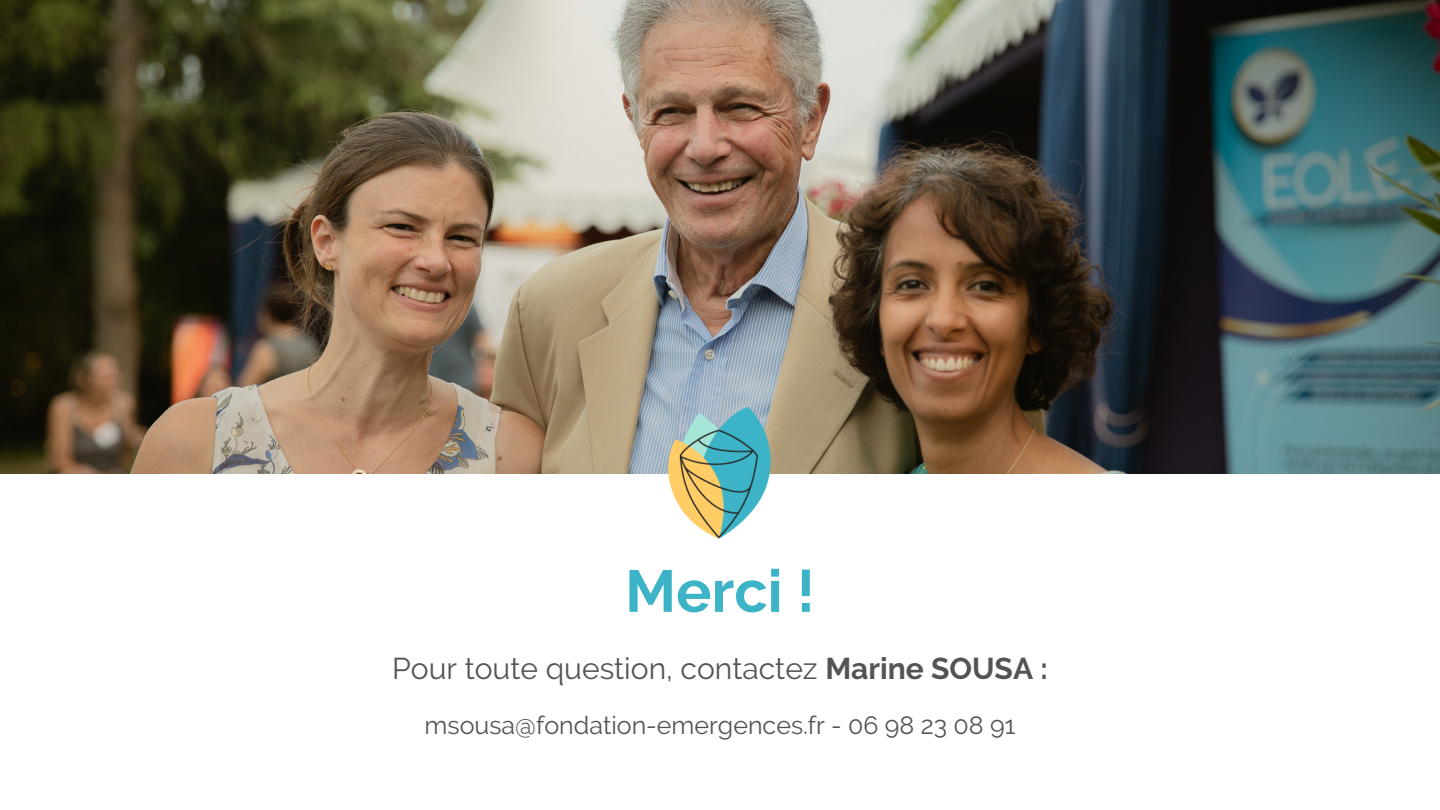
<style>
.page{position:relative;width:1440px;height:810px;background:#fff}
.page>*{position:absolute;margin:0;border:0;box-sizing:border-box;transform-origin:0 0}
.t1{font:700 59px "Raleway";color:#3cb3c6}
.t2{font:30px "Raleway";color:#545454}
.t3{font:25px "Raleway";color:#545454}
.s1{font-weight:700}
</style>
<div class="page">
<img style="left:0;top:0;width:1440px;height:473px">
<img style="left:645px;top:369px;width:150px;height:170px">
<p class="t1" style="left:625px;top:556px;width:191px">Merci !</p>
<p class="t2" style="left:392px;top:651px;width:657px">Pour toute question, contactez <span class="s1">Marine SOUSA :</span></p>
<p class="t3" style="left:425px;top:711px;width:592px">msousa@fondation-emergences.fr - 06 98 23 08 91</p>
</div>
